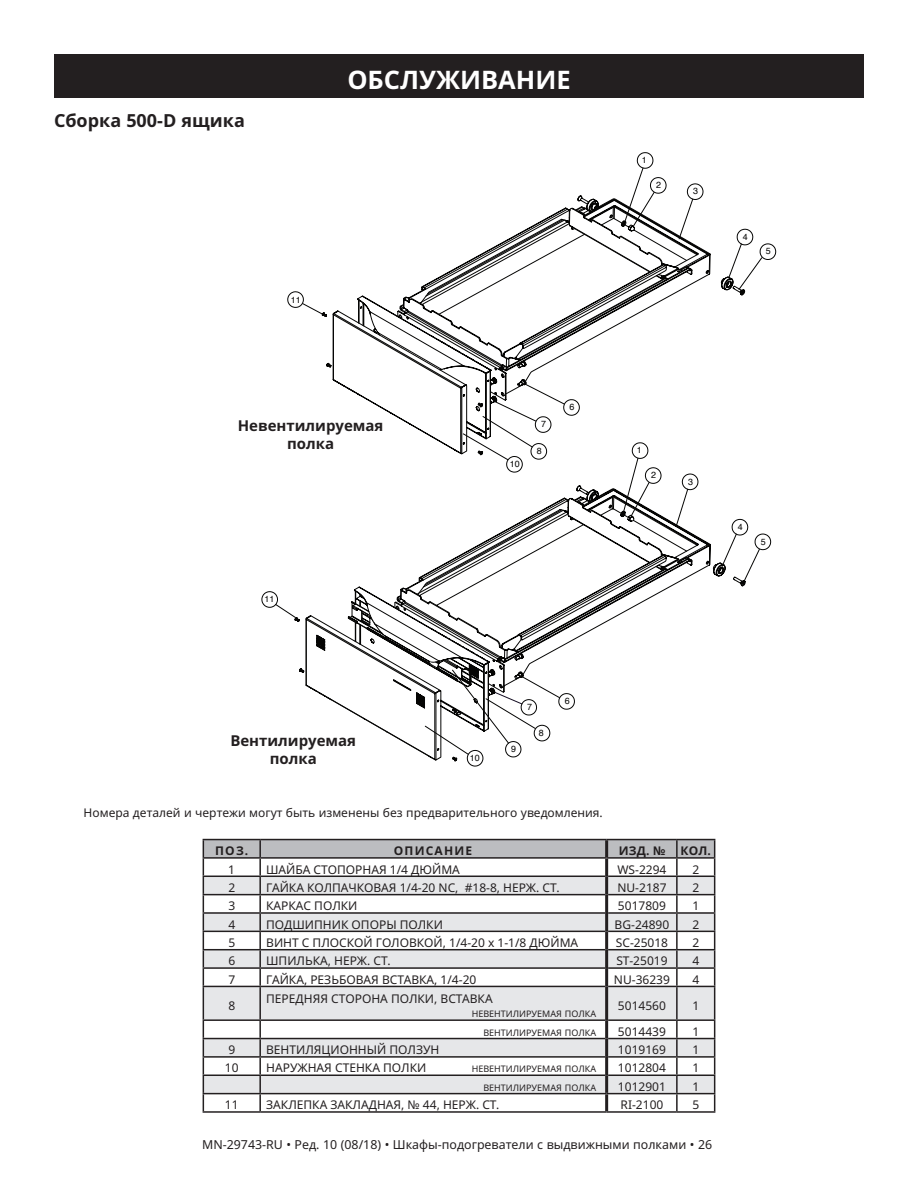
<style>
.page{position:relative;width:918px;height:1188px;background:#fff}
.page>*{position:absolute;margin:0;border:0;box-sizing:border-box;transform-origin:0 0}
.t1{font:700 25.5px "Noto Sans UI";color:#fff}
.t2{font:700 18px "Noto Sans UI";color:#231f20}
.t3{font:700 15px/18px "Noto Sans UI";color:#231f20;text-align:center}
.t4{font:12.3px "Noto Sans UI";color:#231f20}
.t5{font:12px "Noto Sans UI";color:#231f20}
.t6{font:700 12px "Noto Sans UI";letter-spacing:.1em;color:#231f20}
.t7{font:9px "Noto Sans UI";color:#231f20}
.t8{font:9px "Helvetica";color:#050504}
</style>
<div class="page">
<div style="left:54px;top:54px;width:810px;height:43px;background:#231f20"></div>
<svg style="left:204px;top:1094px;width:510px;height:17px"></svg>
<svg style="left:204px;top:987px;width:510px;height:106px;fill:#e6e7e9"></svg>
<hr style="left:203px;top:986px;width:57px;height:1px;background:#231f20">
<hr style="left:203px;top:987px;width:1px;height:32px;background:#231f20">
<hr style="left:260px;top:986px;width:345px;height:1px;background:#231f20">
<hr style="left:259px;top:987px;width:2px;height:32px;background:#231f20">
<hr style="left:608px;top:986px;width:69px;height:1px;background:#231f20">
<hr style="left:677px;top:986px;width:38px;height:1px;background:#231f20">
<hr style="left:203px;top:1019px;width:57px;height:2px;background:#231f20">
<hr style="left:260px;top:1019px;width:345px;height:2px;background:#231f20">
<hr style="left:608px;top:1019px;width:69px;height:2px;background:#231f20">
<hr style="left:677px;top:1019px;width:38px;height:2px;background:#231f20">
<hr style="left:203px;top:1038px;width:57px;height:1px;background:#231f20">
<hr style="left:260px;top:1038px;width:345px;height:1px;background:#231f20">
<hr style="left:608px;top:1038px;width:69px;height:1px;background:#231f20">
<hr style="left:677px;top:1038px;width:38px;height:1px;background:#231f20">
<hr style="left:203px;top:1056px;width:57px;height:2px;background:#231f20">
<hr style="left:260px;top:1056px;width:345px;height:2px;background:#231f20">
<hr style="left:608px;top:1056px;width:69px;height:2px;background:#231f20">
<hr style="left:677px;top:1056px;width:38px;height:2px;background:#231f20">
<hr style="left:203px;top:1075px;width:57px;height:1px;background:#231f20">
<hr style="left:260px;top:1075px;width:345px;height:1px;background:#231f20">
<hr style="left:608px;top:1075px;width:69px;height:1px;background:#231f20">
<hr style="left:677px;top:1075px;width:38px;height:1px;background:#231f20">
<hr style="left:203px;top:1093px;width:57px;height:1px;background:#231f20">
<svg style="left:203px;top:1021px;width:1px;height:90px"></svg>
<svg style="left:259px;top:1021px;width:2px;height:90px"></svg>
<hr style="left:203px;top:1111px;width:57px;height:2px;background:#231f20">
<hr style="left:676px;top:987px;width:2px;height:32px;background:#231f20">
<svg style="left:676px;top:1021px;width:2px;height:90px"></svg>
<hr style="left:260px;top:839px;width:347px;height:1px;background:#231f20">
<hr style="left:605px;top:986px;width:3px;height:34px;background:#231f20">
<hr style="left:605px;top:1020px;width:3px;height:19px;background:#231f20">
<hr style="left:605px;top:1039px;width:3px;height:18px;background:#231f20">
<hr style="left:605px;top:1057px;width:3px;height:18px;background:#231f20">
<hr style="left:605px;top:1075px;width:3px;height:18px;background:#231f20">
<hr style="left:605px;top:1094px;width:3px;height:17px;background:#231f20">
<hr style="left:203px;top:839px;width:57px;height:1px;background:#231f20">
<hr style="left:607px;top:839px;width:70px;height:1px;background:#231f20">
<hr style="left:677px;top:839px;width:38px;height:1px;background:#231f20">
<hr style="left:714px;top:987px;width:1px;height:32px;background:#231f20">
<svg style="left:714px;top:1021px;width:1px;height:90px"></svg>
<hr style="left:260px;top:1093px;width:347px;height:1px;background:#231f20">
<hr style="left:607px;top:1093px;width:70px;height:1px;background:#231f20">
<hr style="left:677px;top:1093px;width:38px;height:1px;background:#231f20">
<hr style="left:260px;top:1111px;width:347px;height:2px;background:#231f20">
<hr style="left:607px;top:1111px;width:70px;height:2px;background:#231f20">
<hr style="left:677px;top:1111px;width:38px;height:2px;background:#231f20">
<svg style="left:203px;top:840px;width:512px;height:146px"></svg>
<hr style="left:203px;top:857px;width:57px;height:2px;background:#231f20">
<hr style="left:607px;top:857px;width:70px;height:2px;background:#231f20">
<hr style="left:677px;top:857px;width:38px;height:2px;background:#231f20">
<svg style="left:745px;top:229px;width:31px;height:53px"></svg>
<svg style="left:287px;top:291px;width:35px;height:24px"></svg>
<svg style="left:261px;top:591px;width:33px;height:26px"></svg>
<svg style="left:746px;top:521px;width:25px;height:58px"></svg>
<svg style="left:480px;top:455px;width:219px;height:33px"></svg>
<svg style="left:294px;top:489px;width:401px;height:197px"></svg>
<svg style="left:306px;top:485px;width:283px;height:270px"></svg>
<svg style="left:356px;top:511px;width:390px;height:215px"></svg>
<svg style="left:322px;top:312px;width:327px;height:143px"></svg>
<svg style="left:633px;top:152px;width:71px;height:43px"></svg>
<svg style="left:357px;top:195px;width:388px;height:245px"></svg>
<svg style="left:326px;top:199px;width:408px;height:170px"></svg>
<svg style="left:425px;top:669px;width:150px;height:98px"></svg>
<h2 class="t2" style="left:54px;top:108px;width:192px">Сборка 500-D ящика</h2>
<h1 class="t1" style="left:347px;top:62px;width:225px">ОБСЛУЖИВАНИЕ</h1>
<p class="t8" style="left:291px;top:293px;width:11px">11</p>
<p class="t8" style="left:642px;top:153px;width:6px">1</p>
<p class="t8" style="left:656px;top:178px;width:6px">2</p>
<p class="t8" style="left:693px;top:184px;width:6px">3</p>
<p class="t8" style="left:743px;top:230px;width:6px">4</p>
<p class="t8" style="left:766px;top:244px;width:6px">5</p>
<p class="t3" style="left:238px;top:417px;width:147px">Невентилируемая полка</p>
<p class="t8" style="left:264px;top:592px;width:11px">11</p>
<p class="t8" style="left:510px;top:457px;width:11px">10</p>
<p class="t8" style="left:541px;top:417px;width:6px">7</p>
<p class="t8" style="left:537px;top:444px;width:6px">8</p>
<p class="t8" style="left:570px;top:400px;width:6px">6</p>
<p class="t8" style="left:637px;top:443px;width:6px">1</p>
<p class="t8" style="left:651px;top:468px;width:6px">2</p>
<p class="t8" style="left:688px;top:474px;width:6px">3</p>
<p class="t8" style="left:738px;top:520px;width:6px">4</p>
<p class="t8" style="left:761px;top:534px;width:6px">5</p>
<p class="t3" style="left:230px;top:731px;width:127px">Вентилируемая полка</p>
<p class="t8" style="left:470px;top:751px;width:11px">10</p>
<p class="t8" style="left:511px;top:742px;width:6px">9</p>
<p class="t8" style="left:527px;top:700px;width:6px">7</p>
<p class="t8" style="left:539px;top:726px;width:6px">8</p>
<p class="t8" style="left:565px;top:694px;width:6px">6</p>
<p class="t5" style="left:84px;top:805px;width:519px">Номера деталей и чертежи могут быть изменены без предварительного уведомления.</p>
<p class="t6" style="left:215px;top:842px;width:35px">ПОЗ.</p>
<p class="t6" style="left:394px;top:842px;width:80px">ОПИСАНИЕ</p>
<p class="t6" style="left:619px;top:842px;width:48px">ИЗД. №</p>
<p class="t6" style="left:681px;top:842px;width:32px">КОЛ.</p>
<p class="t5" style="left:228px;top:861px;width:8px">1</p>
<p class="t5" style="left:266px;top:861px;width:195px">ШАЙБА СТОПОРНАЯ 1/4 ДЮЙМА</p>
<p class="t5" style="left:617px;top:861px;width:51px">WS-2294</p>
<p class="t5" style="left:692px;top:861px;width:8px">2</p>
<p class="t5" style="left:228px;top:879px;width:8px">2</p>
<p class="t5" style="left:266px;top:879px;width:293px">ГАЙКА КОЛПАЧКОВАЯ 1/4-20 NC, #18-8, НЕРЖ. СТ.</p>
<p class="t5" style="left:617px;top:879px;width:51px">NU-2187</p>
<p class="t5" style="left:692px;top:879px;width:8px">2</p>
<p class="t5" style="left:228px;top:898px;width:8px">3</p>
<p class="t5" style="left:266px;top:898px;width:93px">КАРКАС ПОЛКИ</p>
<p class="t5" style="left:618px;top:898px;width:50px">5017809</p>
<p class="t5" style="left:692px;top:898px;width:8px">1</p>
<p class="t5" style="left:228px;top:916px;width:8px">4</p>
<p class="t5" style="left:266px;top:916px;width:178px">ПОДШИПНИК ОПОРЫ ПОЛКИ</p>
<p class="t5" style="left:615px;top:916px;width:56px">BG-24890</p>
<p class="t5" style="left:692px;top:916px;width:8px">2</p>
<p class="t5" style="left:228px;top:934px;width:8px">5</p>
<p class="t5" style="left:266px;top:934px;width:314px">ВИНТ С ПЛОСКОЙ ГОЛОВКОЙ, 1/4-20 x 1-1/8 ДЮЙМА</p>
<p class="t5" style="left:616px;top:934px;width:54px">SC-25018</p>
<p class="t5" style="left:692px;top:934px;width:8px">2</p>
<p class="t5" style="left:228px;top:953px;width:8px">6</p>
<p class="t5" style="left:266px;top:953px;width:124px">ШПИЛЬКА, НЕРЖ. СТ.</p>
<p class="t5" style="left:616px;top:953px;width:53px">ST-25019</p>
<p class="t5" style="left:692px;top:953px;width:8px">4</p>
<p class="t5" style="left:228px;top:971px;width:8px">7</p>
<p class="t5" style="left:266px;top:971px;width:212px">ГАЙКА, РЕЗЬБОВАЯ ВСТАВКА, 1/4-20</p>
<p class="t5" style="left:614px;top:971px;width:58px">NU-36239</p>
<p class="t5" style="left:692px;top:971px;width:8px">4</p>
<p class="t5" style="left:228px;top:997px;width:8px">8</p>
<p class="t5" style="left:266px;top:990px;width:228px">ПЕРЕДНЯЯ СТОРОНА ПОЛКИ, ВСТАВКА</p>
<p class="t7" style="left:472px;top:1007px;width:126px">н евентилируемая полка</p>
<p class="t5" style="left:618px;top:997px;width:50px">5014560</p>
<p class="t5" style="left:692px;top:997px;width:8px">1</p>
<p class="t7" style="left:483px;top:1026px;width:114px">вентилируемая полка</p>
<p class="t5" style="left:618px;top:1023px;width:50px">5014439</p>
<p class="t5" style="left:692px;top:1023px;width:8px">1</p>
<p class="t5" style="left:228px;top:1042px;width:8px">9</p>
<p class="t5" style="left:266px;top:1042px;width:175px">ВЕНТИЛЯЦИОННЫЙ ПОЛЗУН</p>
<p class="t5" style="left:618px;top:1042px;width:50px">1019169</p>
<p class="t5" style="left:692px;top:1042px;width:8px">1</p>
<p class="t5" style="left:225px;top:1060px;width:15px">10</p>
<p class="t5" style="left:266px;top:1060px;width:162px">НАРУЖНАЯ СТЕНКА ПОЛКИ</p>
<p class="t7" style="left:472px;top:1063px;width:126px">н евентилируемая полка</p>
<p class="t5" style="left:618px;top:1060px;width:50px">1012804</p>
<p class="t5" style="left:692px;top:1060px;width:8px">1</p>
<p class="t7" style="left:483px;top:1081px;width:114px">вентилируемая полка</p>
<p class="t5" style="left:618px;top:1078px;width:50px">1012901</p>
<p class="t5" style="left:692px;top:1078px;width:8px">1</p>
<p class="t5" style="left:225px;top:1097px;width:15px">11</p>
<p class="t5" style="left:266px;top:1097px;width:233px">ЗАКЛЕПКА ЗАКЛАДНАЯ, № 44, НЕРЖ. СТ.</p>
<p class="t5" style="left:621px;top:1097px;width:44px">RI-2100</p>
<p class="t5" style="left:692px;top:1097px;width:8px">5</p>
<p class="t4" style="left:202px;top:1136px;width:511px">MN-29743-RU • Ред. 10 (08/18) • Шкафы-подогреватели с выдвижными полками • 26</p>
</div>
